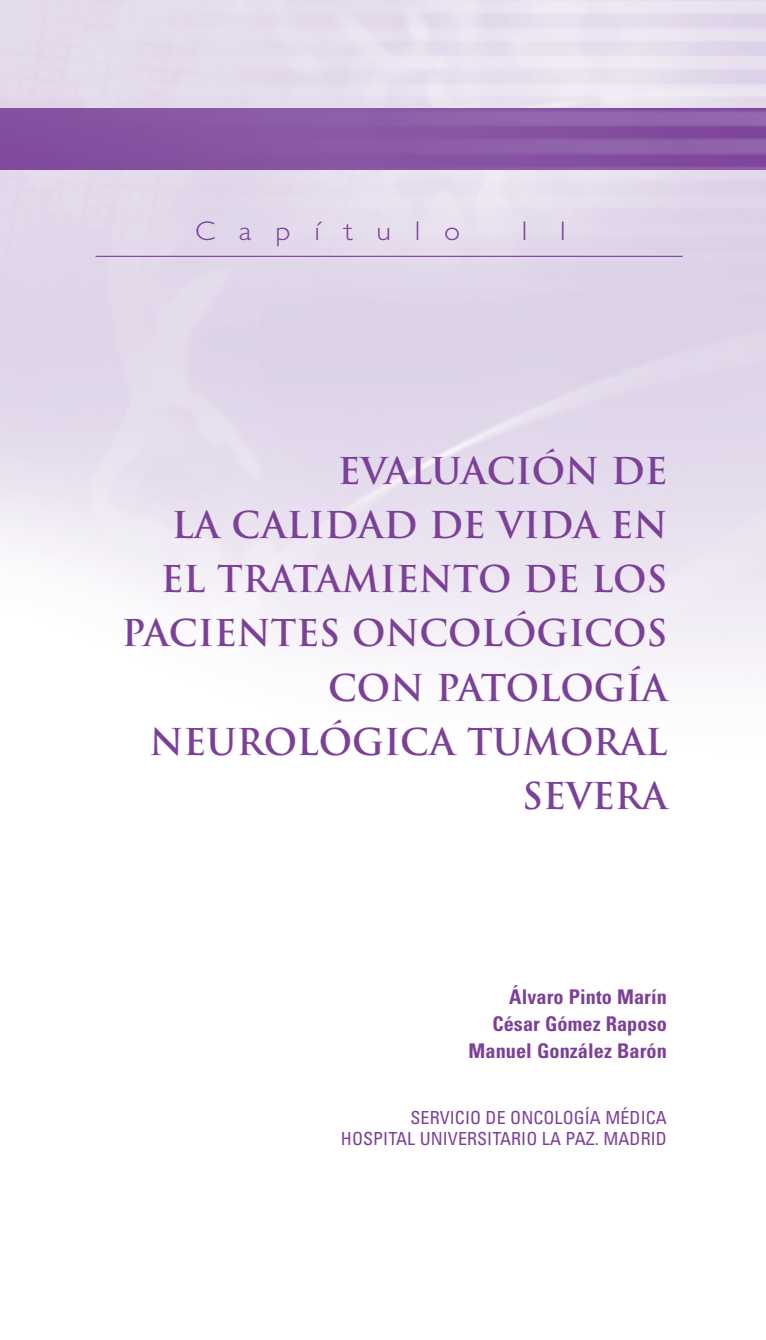
<style>
.page{position:relative;width:766px;height:1340px;background:#fff}
.page>*{position:absolute;margin:0;border:0;box-sizing:border-box;transform-origin:0 0}
.t1{font:700 36px/54px "Trajan";color:#7c4099;text-align:right}
.t2{font:300 27px "Gill Sans";letter-spacing:.8em;color:#7c4099;scale:1.1 1}
.t3{font:700 condensed 20.25px/27px "Univers";letter-spacing:.005em;color:#7c4099;text-align:right}
.t4{font:condensed 18px/21.6px "Univers";letter-spacing:.005em;color:#7c4099;text-align:right}
</style>
<div class="page">
<img style="left:0;top:0;width:765px;height:672px">
<img style="left:0;top:109px;width:765px;height:61px">
<hr style="left:95px;top:256px;width:587px;height:1px;background:#7c4099">
<p class="t2" style="left:195px;top:215px;width:242px">Capítulo</p>
<p class="t2" style="left:517px;top:215px;width:50px">1 1</p>
<p class="t1" style="left:122px;top:445px;width:547px">EVALUACIÓN DE<br>LA CALIDAD DE VIDA EN<br>EL TRATAMIENTO DE LOS<br>PACIENTES ONCOLÓGICOS<br>CON PATOLOGÍA<br>NEUROLÓGICA TUMORAL<br>SEVERA</p>
<p class="t3" style="left:468px;top:984px;width:200px">Álvaro Pinto Marín<br>César Gómez Raposo<br>Manuel González Barón</p>
<p class="t4" style="left:341px;top:1107px;width:327px">SERVICIO DE ONCOLOGÍA MÉDICA<br>HOSPITAL UNIVERSITARIO LA PAZ. MADRID</p>
</div>
